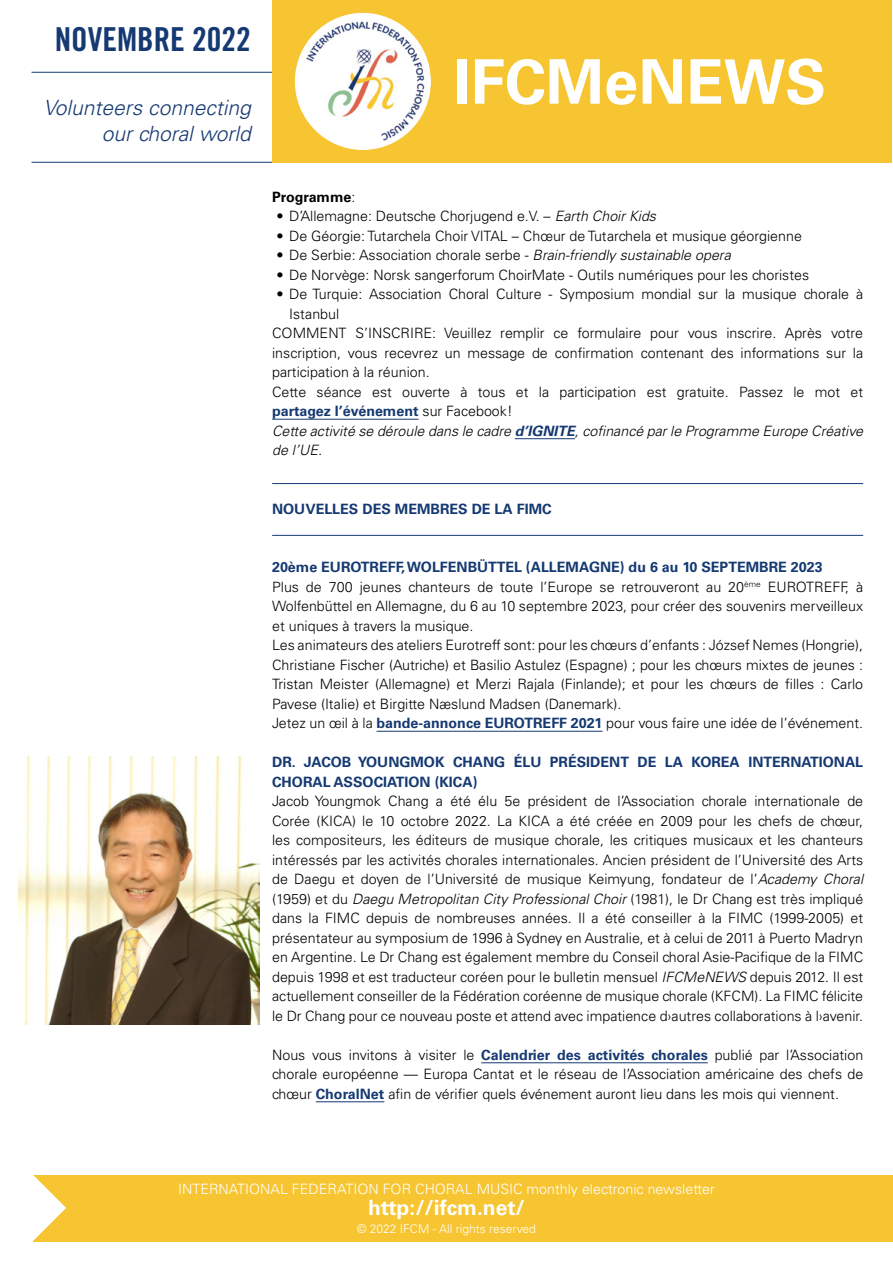
<style>
.page{position:relative;width:893px;height:1263px;background:#fff}
.page>*{position:absolute;margin:0;border:0;box-sizing:border-box;transform-origin:0 0}
.t1{font:700 61.5px "Univers LT Std";color:#fff}
.t2{font:33px "Trade Gothic LT Std Bd Cn 20";color:#153972}
.t3{font:italic 300 21px/25.2px "Univers LT Std";color:#153972;text-align:right}
.t4{font:700 21px "Univers LT Std";color:#fff}
.t5{font:300 14.25px/19.5px "Univers LT Std";color:#000;text-align:justify}
.t6{font:700 14.25px/19.5px "Univers LT Std";color:#153972}
.t7{font:italic 300 14.25px "Univers LT Std";color:#000}
.t8{font:300 14.25px "Univers LT Std";color:#fff}
.t9{font:700 14.25px "Univers LT Std";color:#000}
.t10{font:300 12px "Univers LT Std";color:#fff}
.s1{font-weight:300}
.s2{font-style:italic}
.s3{font-weight:300;color:#000}
.s4{font-weight:700;color:#153972}
</style>
<div class="page">
<div style="left:33px;top:1176px;width:860px;height:66px;background:#f7c531"></div>
<svg style="left:33px;top:1175px;width:33px;height:66px"></svg>
<div style="left:272px;top:0;width:619px;height:163px;background:#f7c531"></div>
<img style="left:295px;top:13px;width:135px;height:136px">
<hr style="left:272px;top:419px;width:147px;height:1px;background:#153972">
<hr style="left:515px;top:438px;width:60px;height:1px;background:#153972">
<hr style="left:272px;top:483px;width:591px;height:1px;background:#153972">
<hr style="left:272px;top:535px;width:591px;height:1px;background:#153972">
<hr style="left:377px;top:731px;width:226px;height:1px;background:#153972">
<hr style="left:481px;top:1062px;width:227px;height:1px;background:#153972">
<hr style="left:316px;top:1101px;width:68px;height:1px;background:#153972">
<hr style="left:32px;top:72px;width:240px;height:1px;background:#153972">
<hr style="left:32px;top:162px;width:240px;height:1px;background:#153972">
<img style="left:19px;top:757px;width:240px;height:268px">
<h2 class="t2" style="left:55px;top:19px;width:198px">NOVEMBRE 2022</h2>
<h3 class="t3" style="left:44px;top:96px;width:209px">Volunteers connecting our choral world</h3>
<h1 class="t1" style="left:454px;top:46px;width:374px">IFCMeNEWS</h1>
<p class="t9" style="left:272px;top:188px;width:85px">Programme<span class="s1">:</span></p>
<p class="t5" style="left:276px;top:206px;width:381px">• D’Allemagne: Deutsche Chorjugend e.V. – <span class="s2">Earth Choir Kids</span></p>
<p class="t5" style="left:276px;top:226px;width:527px">• De Géorgie: Tutarchela Choir VITAL – Chœur de Tutarchela et musique géorgienne</p>
<p class="t5" style="left:276px;top:245px;width:456px">• De Serbie: Association chorale serbe - <span class="s2">Brain-friendly sustainable opera</span></p>
<p class="t5" style="left:276px;top:265px;width:534px">• De Norvège: Norsk sangerforum ChoirMate - Outils numériques pour les choristes</p>
<p class="t5" style="left:276px;top:284px;width:588px">• De Turquie: Association Choral Culture - Symposium mondial sur la musique chorale à</p>
<p class="t5" style="left:289px;top:304px;width:52px">Istanbul</p>
<p class="t5" style="left:272px;top:323px;width:593px">COMMENT S’INSCRIRE: Veuillez remplir ce formulaire pour vous inscrire. Après votre</p>
<p class="t5" style="left:272px;top:343px;width:593px">inscription, vous recevrez un message de confirmation contenant des informations sur la</p>
<p class="t5" style="left:272px;top:362px;width:159px">participation à la réunion.</p>
<p class="t5" style="left:272px;top:382px;width:593px">Cette séance est ouverte à tous et la participation est gratuite. Passez le mot et</p>
<p class="t6" style="left:272px;top:401px;width:242px">partagez l’événement <span class="s3">sur Facebook!</span></p>
<p class="t7" style="left:272px;top:422px;width:593px">Cette activité se déroule dans le cadre <span class="s4">d’IGNITE</span>, cofinancé par le Programme Europe Créative</p>
<p class="t7" style="left:272px;top:441px;width:51px">de l’UE.</p>
<p class="t6" style="left:272px;top:499px;width:281px">NOUVELLES DES MEMBRES DE LA FIMC</p>
<p class="t5" style="left:272px;top:557px;width:593px;text-align:left"><span class="s4">20ème EUROTREFF, WOLFENBÜTTEL (ALLEMAGNE) du 6 au 10 SEPTEMBRE 2023<br></span>Plus de 700 jeunes chanteurs de toute l’Europe se retrouveront au 20<sup>ème</sup> EUROTREFF, à Wolfenbüttel en Allemagne, du 6 au 10 septembre 2023, pour créer des souvenirs merveilleux et uniques à travers la musique.<br>Les animateurs des ateliers Eurotreff sont: pour les chœurs d’enfants : József Nemes (Hongrie), Christiane Fischer (Autriche) et Basilio Astulez (Espagne) ; pour les chœurs mixtes de jeunes :<br>Tristan Meister (Allemagne) et Merzi Rajala (Finlande); et pour les chœurs de filles : Carlo Pavese (Italie) et Birgitte Næslund Madsen (Danemark).<br>Jetez un œil à la <span class="s4">bande-annonce EUROTREFF 2021</span> pour vous faire une idée de l’événement.</p>
<p class="t6" style="left:272px;top:752px;width:593px">DR. JACOB YOUNGMOK CHANG ÉLU PRÉSIDENT DE LA KOREA INTERNATIONAL<br>CHORAL ASSOCIATION (KICA)</p>
<p class="t5" style="left:272px;top:791px;width:593px">Jacob Youngmok Chang a été élu 5e président de l’Association chorale internationale de Corée (KICA) le 10 octobre 2022. La KICA a été créée en 2009 pour les chefs de chœur, les compositeurs, les éditeurs de musique chorale, les critiques musicaux et les chanteurs intéressés par les activités chorales internationales. Ancien président de l’Université des Arts de Daegu et doyen de l’Université de musique Keimyung, fondateur de l’<span class="s2">Academy Choral </span>(1959) et du <span class="s2">Daegu Metropolitan City Professional Choir</span> (1981), le Dr Chang est très impliqué dans la FIMC depuis de nombreuses années. Il a été conseiller à la FIMC (1999-2005) et présentateur au symposium de 1996 à Sydney en Australie, et à celui de 2011 à Puerto Madryn en Argentine. Le Dr Chang est également membre du Conseil choral Asie-Pacifique de la FIMC depuis 1998 et est traducteur coréen pour le bulletin mensuel <span class="s2">IFCMeNEWS</span> depuis 2012. Il est actuellement conseiller de la Fédération coréenne de musique chorale (KFCM). La FIMC félicite le Dr Chang pour ce nouveau poste et attend avec impatience d›autres collaborations à l›avenir.</p>
<p class="t5" style="left:272px;top:1045px;width:593px">Nous vous invitons à visiter le <span class="s4">Calendrier des activités chorales</span> publié par l’Association chorale européenne — Europa Cantat et le réseau de l’Association américaine des chefs de chœur <span class="s4">ChoralNet</span> afin de vérifier quels événement auront lieu dans les mois qui viennent.</p>
<p class="t8" style="left:178px;top:1180px;width:538px">INTERNATIONAL FEDERATION FOR CHORAL MUSIC monthly electronic newsletter</p>
<h3 class="t4" style="left:368px;top:1195px;width:158px">http://ifcm.net/</h3>
<p class="t10" style="left:357px;top:1221px;width:180px">© 2022 IFCM - All rights reserved</p>
</div>
